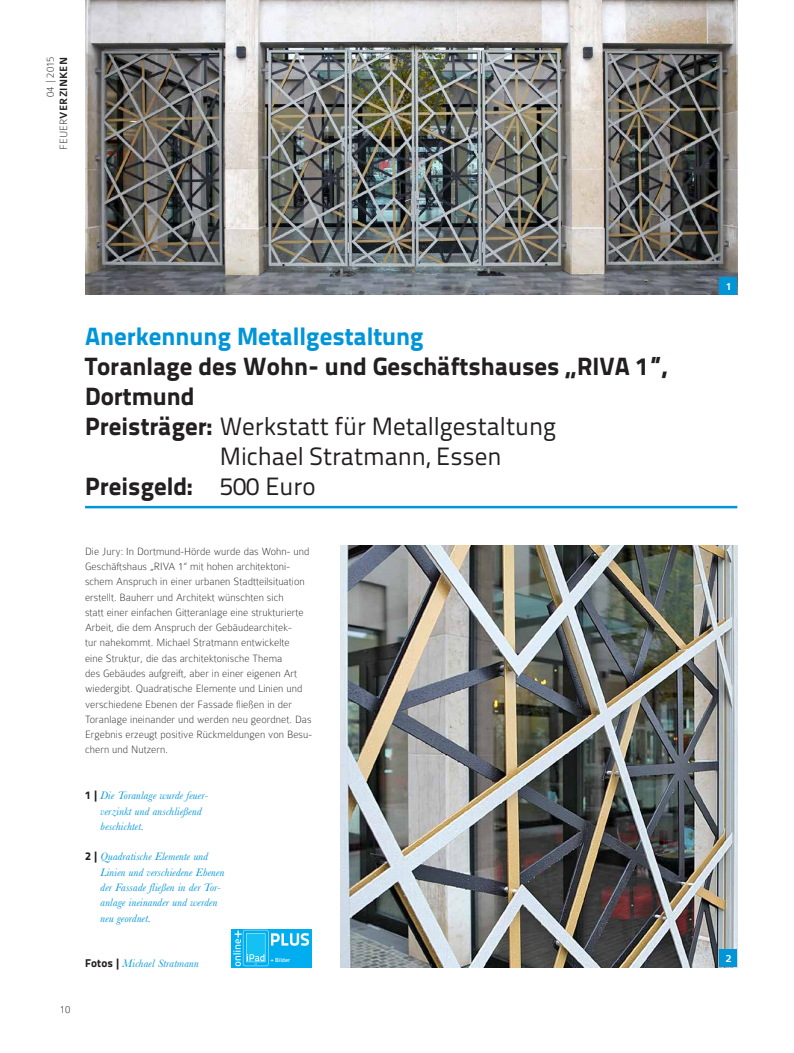
<style>
.page{position:relative;width:794px;height:1053px;background:#fff}
.page>*{position:absolute;margin:0;border:0;box-sizing:border-box;transform-origin:0 0}
.t1{font:800 25px "Titillium Text 22 L";color:#231f20}
.t2{font:25px "Titillium Text 22 L";color:#231f20}
.t3{font:800 25px "Titillium Text 22 L";color:#0095d9}
.t4{font:100 11.25px/15.2px "Colaborate";letter-spacing:.005em;color:#231f20;text-align:right}
.t5{font:italic 11.25px/15.2px "Baskerville";letter-spacing:.01em;color:#0095d9}
.t6{font:500 11.25px "Colaborate";color:#fff}
.t7{font:500 5.88px "Titillium Text 22 L";letter-spacing:.01em;color:#fff}
.s1{font-weight:500}
.s2{font-weight:800}
.s3{font-weight:400}
.s4{font-family:"Titillium Text 22 L";font-weight:800;font-style:normal;color:#231f20}
</style>
<div class="page">
<hr style="left:85px;top:506px;width:652px;height:2px;background:#0095d9">
<img style="left:85px;top:0;width:652px;height:295px">
<img style="left:340px;top:545px;width:397px;height:422px">
<div style="left:719px;top:277px;width:18px;height:18px;background:#0095d9"></div>
<div style="left:719px;top:949px;width:18px;height:18px;background:#0095d9"></div>
<div style="left:231px;top:928px;width:81px;height:39px;background:#00aeef"></div>
<svg style="left:233px;top:929px;width:76px;height:37px"></svg>
<p class="t4" style="left:43px;top:150px;width:95px;line-height:13.5px;rotate:-90deg">04 | 2015<br>FEUER<span class="s1">VERZINKEN</span></p>
<h1 class="t3" style="left:85px;top:317px;width:340px">Anerkennung Metallgestaltung</h1>
<h1 class="t1" style="left:85px;top:347px;width:583px">Toranlage des Wohn- und Geschäftshauses „RIVA 1”,</h1>
<h1 class="t1" style="left:85px;top:377px;width:111px">Dortmund</h1>
<h1 class="t2" style="left:85px;top:408px;width:472px"><span class="s2">Preisträger:</span> Werkstatt für Metallgestaltung</h1>
<h1 class="t2" style="left:220px;top:438px;width:283px">Michael Stratmann, Essen</h1>
<h1 class="t1" style="left:85px;top:467px;width:232px">Preisgeld: <span class="s3">500 Euro</span></h1>
<p class="t6" style="left:725px;top:280px;width:8px">1</p>
<p class="t4" style="left:60px;top:1001px;width:12px">10</p>
<p class="t4" style="left:85px;top:543px;width:228px;text-align:left">Die Jury: In Dortmund-Hörde wurde das Wohn- und Geschäftshaus „RIVA 1“ mit hohen architektoni&shy;schem Anspruch in einer urbanen Stadtteilsituation erstellt. Bauherr und Architekt wünschten sich<br>statt einer einfachen Gitteranlage eine strukturierte Arbeit, die dem Anspruch der Gebäudearchitek-<br>tur nahekommt. Michael Stratmann entwickelte<br>eine Struktur, die das architektonische Thema<br>des Gebäudes aufgreift, aber in einer eigenen Art wiedergibt. Quadratische Elemente und Linien und verschiedene Ebenen der Fassade fließen in der Toranlage ineinander und werden neu geordnet. Das Ergebnis erzeugt positive Rückmeldungen von Besu&shy;chern und Nutzern.</p>
<p class="t5" style="left:100px;top:787px;width:109px;text-indent:-15px"><span class="s4">1 |</span> Die Toranlage wurde feuer&shy;verzinkt und anschließend beschichtet.</p>
<p class="t5" style="left:100px;top:849px;width:125px;text-indent:-15px"><span class="s4">2 |</span> Quadratische Elemente und<br>Linien und verschiedene Ebenen der Fassade fließen in der Tor&shy;anlage ineinander und werden neu geordnet.</p>
<p class="t5" style="left:85px;top:955px;width:115px"><span class="s4">Fotos |</span> Michael Stratmann</p>
<p class="t7" style="left:271px;top:955px;width:21px">+ Bilder</p>
<p class="t6" style="left:725px;top:952px;width:8px">2</p>
</div>
